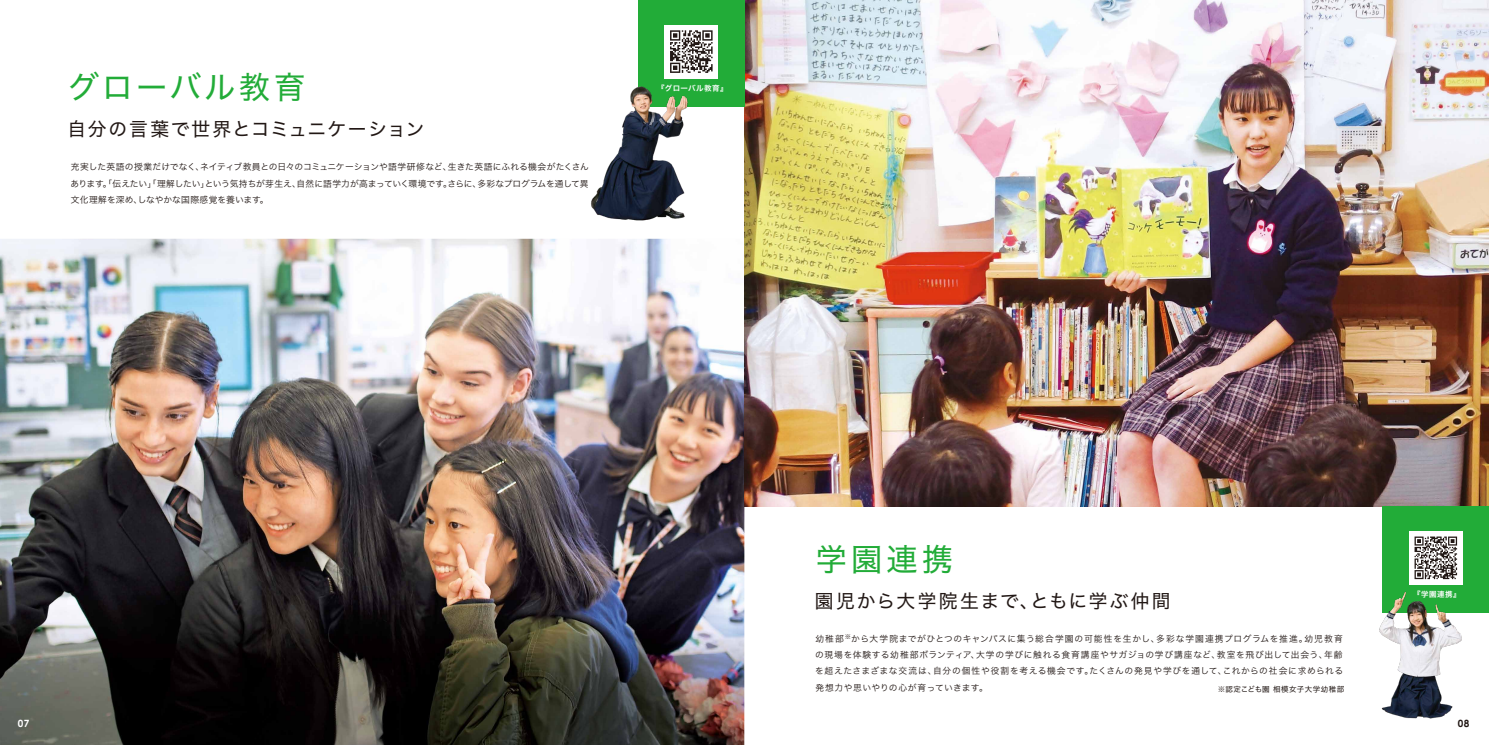
<style>
.page{position:relative;width:1489px;height:745px;background:#fff}
.page>*{position:absolute;margin:0;border:0;box-sizing:border-box;transform-origin:0 0}
.t1{font:31.25px "Hiragino Sans W4";letter-spacing:.11em;color:#22ac38}
.t2{font:18.75px "Hiragino Sans W4";letter-spacing:.085em;color:#221815}
.t3{font:700 10px "Century Gothic Pro";color:#fff}
.t4{font:700 10px "Century Gothic Pro";color:#221815}
.t5{font:8.75px/16.2px "Hiragino Sans W3";letter-spacing:.025em;color:#221815;text-align:justify}
.t6{font:7.5px "Hiragino Sans W4";letter-spacing:.06em;color:#221815}
.t7{font:7.5px "Hiragino Sans W6";letter-spacing:.055em;color:#fff}
</style>
<div class="page">
<img style="left:0;top:238px;width:744px;height:506px">
<img style="left:744px;top:0;width:744px;height:506px">
<div style="left:638px;top:0;width:106px;height:106px;background:#22ac38"></div>
<div style="left:1382px;top:506px;width:106px;height:106px;background:#22ac38"></div>
<div style="left:1408px;top:531px;width:54px;height:53px;background:#fff"></div>
<svg style="left:1414px;top:536px;width:42px;height:42px"></svg>
<img style="left:591px;top:86px;width:108px;height:135px">
<img style="left:1379px;top:592px;width:88px;height:127px">
<div style="left:664px;top:25px;width:54px;height:53px;background:#fff"></div>
<svg style="left:670px;top:30px;width:42px;height:43px"></svg>
<h1 class="t1" style="left:68px;top:59px;width:239px">グローバル教育</h1>
<h2 class="t2" style="left:67px;top:112px;width:358px">自分の言葉で世界とコミュニケーション</h2>
<p class="t5" style="left:70px;top:158px;width:520px">充実した英語の授業だけでなく、ネイティブ教員との日々のコミュニケーションや語学研修など、生きた英語にふれる機会がたくさんあります。「伝えたい」「理解したい」という気持ちが芽生え、自然に語学力が高まっていく環境です。さらに、多彩なプログラムを通して異文化理解を深め、しなやかな国際感覚を養います。</p>
<p class="t7" style="left:657px;top:81px;width:72px">『グローバル教育』</p>
<h1 class="t1" style="left:815px;top:531px;width:139px">学園連携</h1>
<h2 class="t2" style="left:815px;top:583px;width:357px">園児から大学院生まで、ともに学ぶ仲間</h2>
<p class="t7" style="left:1412px;top:586px;width:49px">『学園連携』</p>
<p class="t5" style="left:815px;top:629px;width:529px">幼稚部<sup>※</sup>から大学院までがひとつのキャンパスに集う総合学園の可能性を生かし、多彩な学園連携プログラムを推進。幼児教育の現場を体験する幼稚部ボランティア、大学の学びに触れる食育講座やサガジョの学び講座など、教室を飛び出して出会う、年齢を超えたさまざまな交流は、自分の個性や役割を考える機会です。たくさんの発見や学びを通して、これからの社会に求められる発想力や思いやりの心が育っていきます。</p>
<p class="t6" style="left:1217px;top:682px;width:128px">※認定こども園 相模女子大学幼稚部</p>
<p class="t3" style="left:18px;top:717px;width:13px">07</p>
<p class="t4" style="left:1457px;top:716px;width:13px">08</p>
</div>
